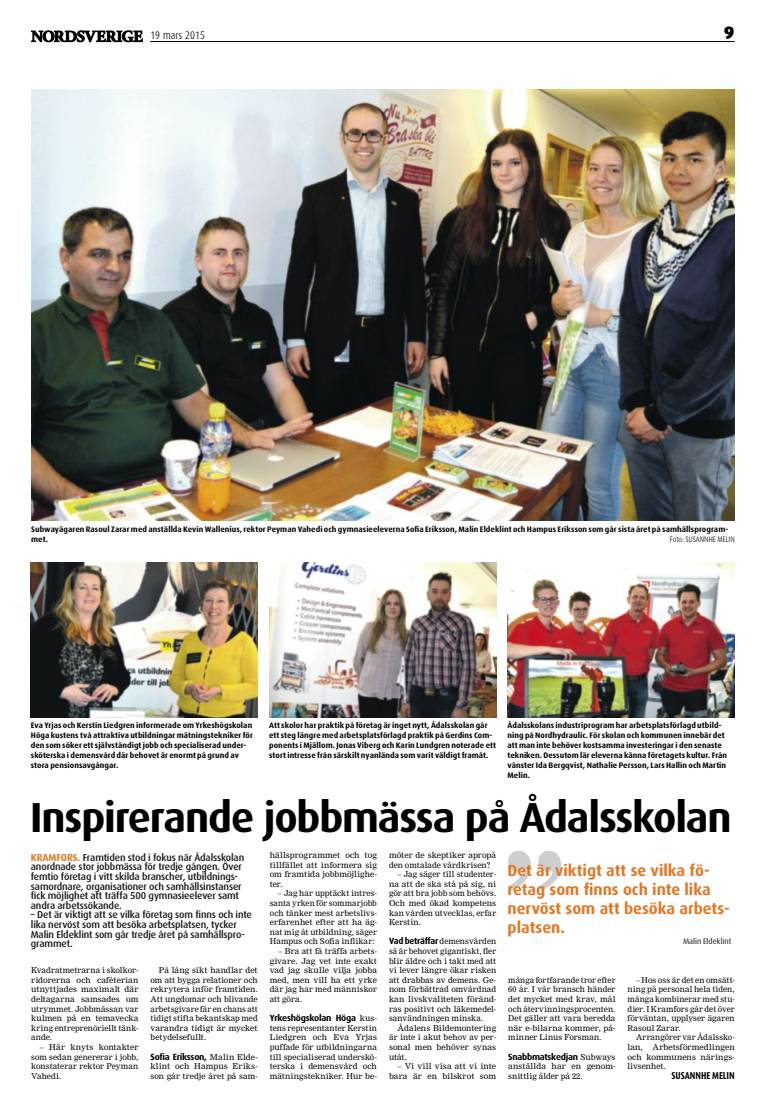
<style>
.page{position:relative;width:766px;height:1100px;background:#fff}
.page>*{position:absolute;margin:0;border:0;box-sizing:border-box;transform-origin:0 0}
.t1{font:700 124px "Nimrod";color:#cccfcf}
.t2{font:700 42px "Dax";letter-spacing:-.03em;color:#000}
.t3{font:900 18px "Dax";color:#000}
.t4{font:700 16px/19.2px "Dax";color:#e37724}
.t5{font:300 11px "Dax Condensed";color:#000}
.t6{font:500 10px/9.6px "Dax";letter-spacing:-.015em;color:#141414}
.t7{font:700 10px "Dax Condensed";color:#000}
.t8{font:700 9px "Dax";letter-spacing:-.03em;color:#000}
.t9{font:8px/9.6px "Nimrod";letter-spacing:.01em;color:#000;text-align:justify}
.t10{font:700 8px/10px "Dax";letter-spacing:.005em;color:#000}
.t11{font:300 8px "Dax Condensed";color:#000}
.t12{font:8px "Dax";color:#141414}
.s1{font-weight:700;color:#e37724}
.s2{font-family:"Nimrod";font-weight:400;font-size:8px}
</style>
<div class="page">
<img style="left:507px;top:562px;width:227px;height:155px">
<img style="left:269px;top:562px;width:227px;height:155px">
<img style="left:31px;top:562px;width:227px;height:155px">
<img style="left:31px;top:90px;width:703px;height:431px">
<hr style="left:150px;top:41px;width:584px;height:1px;background:#000">
<svg style="left:31px;top:31px;width:112px;height:11px"></svg>
<h3 class="t5" style="left:150px;top:29px;width:56px">19 mars 2015</h3>
<h3 class="t3" style="left:723px;top:23px;width:12px">9</h3>
<p class="t10" style="left:31px;top:524px;width:698px">Subwayägaren Rasoul Zarar med anställda Kevin Wallenius, rektor Peyman Vahedi och gymnasieeleverna Sofia Eriksson, Malin Eldeklint och Hampus Eriksson som går sista året på samhällsprogram&shy;met.</p>
<p class="t11" style="left:669px;top:535px;width:66px">Foto: SUSANNHE MELIN</p>
<p class="t10" style="left:269px;top:720px;width:228px">Att skolor har praktik på företag är inget nytt, Ådalsskolan går ett steg längre med arbetsplatsförlagd praktik på Gerdins Com&shy;ponents i Mjällom. Jonas Viberg och Karin Lundgren noterade ett stort intresse från särskilt nyanlända som varit väldigt framåt.</p>
<p class="t10" style="left:507px;top:720px;width:221px">Ådalsskolans industriprogram har arbetsplatsförlagd utbild&shy;ning på Nordhydraulic. För skolan och kommunen innebär det att man inte behöver kostsamma investeringar i den senaste tekniken. Dessutom lär eleverna känna företagets kultur. Från vänster Ida Bergqvist, Nathalie Persson, Lars Hallin och Martin Melin.</p>
<p class="t10" style="left:31px;top:720px;width:223px">Eva Yrjas och Kerstin Liedgren informerade om Yrkeshögskolan Höga kustens två attraktiva utbildningar mätningstekniker för den som söker ett självständigt jobb och specialiserad under&shy;sköterska i demensvård där behovet är enormt på grund av stora pensionsavgångar.</p>
<h2 class="t2" style="left:30px;top:794px;width:702px">Inspirerande jobbmässa på Ådalsskolan</h2>
<p class="t6" style="left:31px;top:853px;width:215px"><span class="s1">KRAMFORS.</span> Framtiden stod i fokus när Ådalsskolan anordnade stor jobbmässa för tredje gången. Över femtio företag i vitt skilda branscher, utbildnings&shy;samordnare, organisationer och samhällsinstanser fick möjlighet att träffa 500 gymnasieelever samt andra arbetssökande.</p>
<p class="t6" style="left:31px;top:910px;width:222px">– Det är viktigt att se vilka företag som finns och inte lika nervöst som att besöka arbetsplatsen, tycker Malin Eldeklint som går tredje året på samhällspro&shy;grammet.</p>
<p class="t9" style="left:31px;top:965px;width:109px">Kvadratmetrarna i skolkor&shy;ridorerna och caféterian utnyttjades maximalt där deltagarna samsades om utrymmet. Jobbmässan var kulmen på en temavecka kring entreprenöriellt tänk&shy;ande.</p>
<p class="t9" style="left:31px;top:1042px;width:109px;text-indent:9px">– Här knyts kontakter som sedan genererar i jobb, konstaterar rektor Peyman Vahedi.</p>
<p class="t9" style="left:150px;top:965px;width:109px;text-indent:8px">På lång sikt handlar det om att bygga relationer och rekrytera inför framtiden.<br>Att ungdomar och blivande arbetsgivare får en chans att tidigt stifta bekantskap med varandra tidigt är mycket betydelsefullt.</p>
<p class="t8" style="left:150px;top:1051px;width:109px">Sofia Eriksson, <span class="s2">Malin Elde-</span></p>
<p class="t9" style="left:150px;top:1061px;width:109px">klint och Hampus Eriks&shy;son går tredje året på sam-</p>
<p class="t9" style="left:270px;top:850px;width:109px">hällsprogrammet och tog tillfället att informera sig om framtida jobbmöjlighe&shy;ter.</p>
<p class="t9" style="left:270px;top:889px;width:109px;text-indent:9px">– Jag har upptäckt intres&shy;santa yrken för sommarjobb och tänker mest arbetslivs&shy;erfarenhet efter att ha äg&shy;nat mig åt utbildning, säger Hampus och Sofia inflikar:</p>
<p class="t9" style="left:270px;top:946px;width:109px;text-indent:9px">– Bra att få träffa arbets&shy;givare. Jag vet inte exakt vad jag skulle vilja jobba med, men vill ha ett yrke där jag har med människor att göra.</p>
<p class="t8" style="left:270px;top:1013px;width:109px">Yrkeshögskolan Höga <span class="s2">kus-</span></p>
<p class="t9" style="left:270px;top:1023px;width:109px">tens representanter Kerstin Liedgren och Eva Yrjas puffade för utbildningarna till specialiserad underskö&shy;terska i demensvård och mätningstekniker. Hur be-</p>
<p class="t9" style="left:389px;top:850px;width:109px">möter de skeptiker apropå den omtalade vårdkrisen?</p>
<p class="t9" style="left:389px;top:869px;width:109px;text-indent:8px">– Jag säger till studenter&shy;na att de ska stå på sig, ni gör att bra jobb som behövs.<br>Och med ökad kompetens kan vården utvecklas, erfar Kerstin.</p>
<p class="t8" style="left:389px;top:936px;width:109px">Vad beträffar <span class="s2">demensvården</span></p>
<p class="t9" style="left:389px;top:946px;width:109px">så är behovet gigantiskt, fler blir äldre och i takt med att vi lever längre ökar risken att drabbas av demens. Ge&shy;nom förbättrad omvårdnad kan livskvaliteten föränd&shy;ras positivt och läkemedel&shy;sanvändningen minska.</p>
<p class="t9" style="left:389px;top:1023px;width:109px;text-indent:8px">Ådalens Bildemontering är inte i akut behov av per&shy;sonal men behöver synas utåt.</p>
<p class="t9" style="left:389px;top:1061px;width:109px;text-align:right">– Vi vill visa att vi inte bara är en bilskrot som</p>
<h1 class="t1" style="left:499px;top:826px;width:71px">”</h1>
<h3 class="t4" style="left:507px;top:860px;width:224px">Det är viktigt att se vilka fö&shy;retag som finns och inte lika nervöst som att besöka arbets&shy;platsen.</h3>
<p class="t12" style="left:682px;top:937px;width:50px">Malin Eldeklint</p>
<p class="t9" style="left:508px;top:975px;width:109px">många fortfarande tror efter 60 år. I vår bransch händer det mycket med krav, mål och återvinningsprocenten.<br>Det gäller att vara beredda när e-bilarna kommer, på&shy;minner Linus Forsman.</p>
<p class="t8" style="left:508px;top:1051px;width:109px">Snabbmatskedjan <span class="s2">Subways</span></p>
<p class="t9" style="left:508px;top:1061px;width:109px">anställda har en genom&shy;snittlig ålder på 22.</p>
<p class="t9" style="left:627px;top:975px;width:109px;text-indent:8px">– Hos oss är det en omsätt&shy;ning på personal hela tiden, många kombinerar med stu&shy;dier. I Kramfors går det över förväntan, upplyser ägaren Rasoul Zarar.</p>
<p class="t9" style="left:627px;top:1033px;width:109px;text-indent:8px">Arrangörer var Ådalssko&shy;lan, Arbetsförmedlingen och kommunens närings&shy;livsenhet.</p>
<p class="t7" style="left:671px;top:1070px;width:65px">SUSANNHE MELIN</p>
</div>
